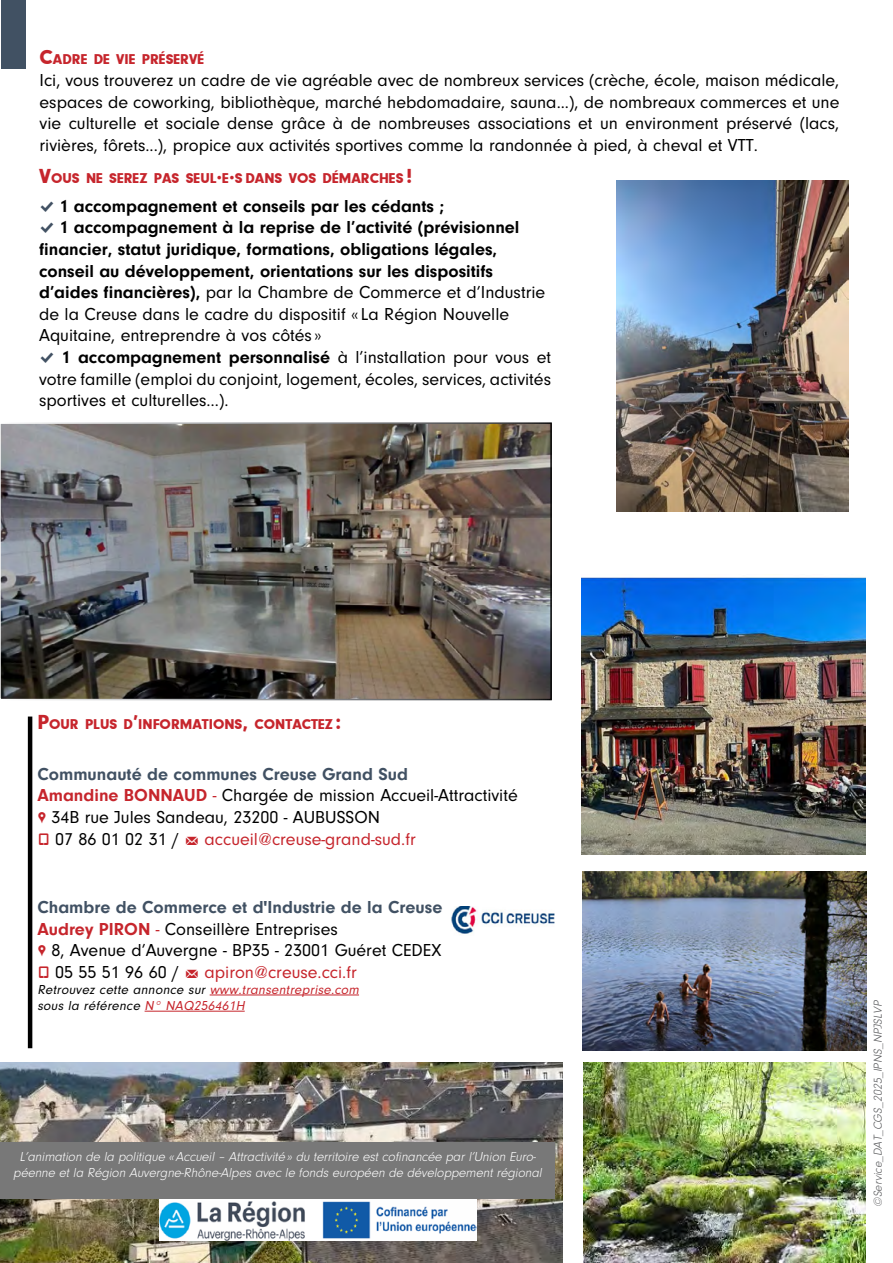
<style>
.page{position:relative;width:893px;height:1263px;background:#fff}
.page>*{position:absolute;margin:0;border:0;box-sizing:border-box;transform-origin:0 0}
.t1{font:18px/21.6px "Neuzeit Gro";color:#000}
.t2{font:700 18px/21.6px "Neuzeit Gro";color:#000}
.t3{font:900 14.7px "Neuzeit Gro";color:#c6252c}
.t4{font:italic 300 13.5px/16.2px "Neuzeit Gro";color:#fff;text-align:center}
.t5{font:italic 13.5px/16.2px "Neuzeit Gro";color:#000}
.t6{font:italic 300 12px "Neuzeit Gro";color:#58595b}
.s1{font-size:21px}
.s2{font-family:"Modern Pictograms";font-weight:400;color:#415163}
.s3{font-weight:400}
.s4{font-weight:700;color:#415163}
.s5{font-weight:700;color:#c6252c}
.s6{color:#c6252c}
.s7{font-family:"Modern Pictograms";font-size:16.5px;color:#c6252c}
</style>
<div class="page">
<img style="left:0;top:1062px;width:563px;height:201px">
<hr style="left:210px;top:994px;width:149px;height:1px;background:#c6252c">
<hr style="left:145px;top:1011px;width:100px;height:1px;background:#c6252c">
<div style="left:1px;top:0;width:25px;height:68px;background:#415163"></div>
<hr style="left:28px;top:716px;width:4px;height:332px;background:#000">
<img style="left:583px;top:872px;width:283px;height:178px">
<img style="left:3px;top:425px;width:546px;height:272px">
<div style="left:0;top:422px;width:552px;height:278px;border:2px solid #fff"></div>
<div style="left:0;top:1142px;width:555px;height:56px;background:#787878"></div>
<img style="left:451px;top:906px;width:104px;height:28px">
<img style="left:617px;top:180px;width:232px;height:332px">
<img style="left:159px;top:1200px;width:317px;height:40px">
<img style="left:582px;top:577px;width:284px;height:278px">
<img style="left:583px;top:1062px;width:282px;height:201px">
<p class="t3" style="left:40px;top:51px;width:166px"><span class="s1">C</span>ADRE DE VIE PRÉSERVÉ</p>
<p class="t1" style="left:40px;top:70px;width:801px;text-align:justify">Ici, vous trouverez un cadre de vie agréable avec de nombreux services (crèche, école, maison médicale, espaces de coworking, bibliothèque, marché hebdomadaire, sauna...), de nombreaux commerces et une vie culturelle et sociale dense grâce à de nombreuses associations et un environment préservé (lacs, rivières, fôrets...), propice aux activités sportives comme la randonnée à pied, à cheval et VTT.</p>
<p class="t3" style="left:39px;top:170px;width:375px"><span class="s1">V</span>OUS NE SEREZ PAS SEUL<span class="s1">·</span>E<span class="s1">·</span>S DANS VOS DÉMARCHES <span class="s1">!</span></p>
<p class="t2" style="left:39px;top:195px;width:513px"><span class="s2">%</span> 1 accompagnement et conseils par les cédants ;<br><span class="s2">%</span> 1 accompagnement à la reprise de l’activité (prévisionnel financier, statut juridique, formations, obligations légales, conseil au développement, orientations sur les dispositifs d’aides financières), <span class="s3">par la Chambre de Commerce et d’Industrie de la Creuse dans le cadre du dispositif « La Région Nouvelle Aquitaine, entreprendre à vos côtés »<br></span><span class="s2">%</span> 1 accompagnement personnalisé <span class="s3">à l’installation pour vous et votre famille (emploi du conjoint, logement, écoles, services, activités sportives et culturelles…).</span></p>
<p class="t3" style="left:37px;top:716px;width:305px"><span class="s1">P</span>OUR PLUS D<span class="s1">’</span>INFORMATIONS<span class="s1">,</span> CONTACTEZ <span class="s1">:</span></p>
<p class="t1" style="left:37px;top:763px;width:482px"><span class="s4">Communauté de communes Creuse Grand Sud<br></span><span class="s5">Amandine BONNAUD</span> <span class="s6">-</span> Chargée de mission Accueil-Attractivité <span class="s7">,</span> 34B rue Jules Sandeau, 23200 - AUBUSSON<br><span class="s7">Q</span> 07 86 01 02 31 / <span class="s7">m</span> <span class="s6">accueil@creuse-grand-sud.fr</span></p>
<p class="t1" style="left:37px;top:897px;width:406px"><span class="s4">Chambre de Commerce et d'Industrie de la Creuse </span><span class="s5">Audrey PIRON</span> <span class="s6">-</span> Conseillère Entreprises<br><span class="s7">,</span> 8, Avenue d’Auvergne - BP35 - 23001 Guéret CEDEX <span class="s7">Q</span> 05 55 51 96 60 / <span class="s7">m</span> <span class="s6">apiron@creuse.cci.fr</span></p>
<p class="t5" style="left:37px;top:982px;width:326px">Retrouvez cette annonce sur <span class="s6">www.transentreprise.com </span>sous la référence <span class="s6">N° NAQ256461H</span></p>
<p class="t4" style="left:13px;top:1149px;width:533px">L’animation de la politique «Accueil – Attractivité» du territoire est cofinancée par l’Union Euro&shy;péenne et la Région Auvergne-Rhône-Alpes avec le fonds européen de développement régional</p>
<p class="t6" style="left:871px;top:1207px;width:209px;rotate:-90deg">©Service_DAT_CGS_2025_IPNS_NPJSLVP</p>
</div>
